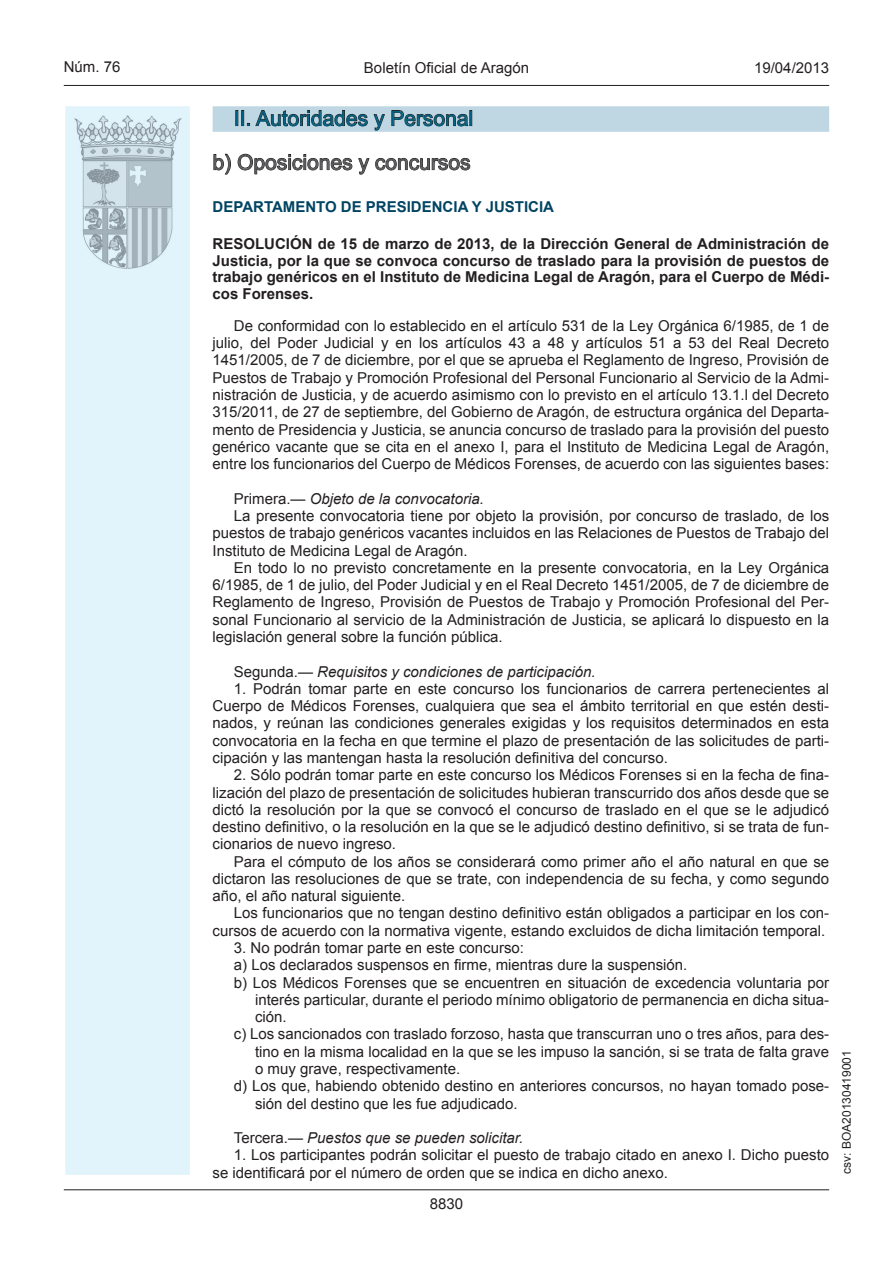
<style>
.page{position:relative;width:893px;height:1263px;background:#fff}
.page>*{position:absolute;margin:0;border:0;box-sizing:border-box;transform-origin:0 0}
.t1{font:21px "Arial";color:#006180}
.t2{font:21px "Arial";color:#57585a}
.t3{font:15px/17.2px "Arial";color:#231f20;text-align:justify}
.t4{font:700 15px/16.5px "Arial";color:#231f20;text-align:justify}
.t5{font:italic 15px "Arial";color:#231f20}
.t6{font:700 15px "Arial";color:#004462}
.t7{font:12px "Arial";color:#231f20}
.s1{font-style:normal}
</style>
<div class="page">
<hr style="left:64px;top:85px;width:765px;height:1px;background:#231f20">
<div style="left:65px;top:105px;width:126px;height:1070px;background:#e1f4fc"></div>
<div style="left:64px;top:105px;width:127px;height:1071px;border:2px solid #fff"></div>
<img style="left:75px;top:115px;width:106px;height:153px">
<hr style="left:64px;top:1189px;width:765px;height:1px;background:#231f20">
<div style="left:213px;top:106px;width:616px;height:26px;background:#bfd6e3"></div>
<svg style="left:236px;top:110px;width:132px;height:17px"></svg>
<svg style="left:374px;top:114px;width:11px;height:17px"></svg>
<svg style="left:391px;top:110px;width:81px;height:17px"></svg>
<svg style="left:213px;top:154px;width:18px;height:21px"></svg>
<svg style="left:237px;top:154px;width:233px;height:21px"></svg>
<p class="t3" style="left:64px;top:59px;width:58px">Núm. 76</p>
<p class="t3" style="left:364px;top:59px;width:167px">Boletín Oficial de Aragón</p>
<p class="t3" style="left:754px;top:59px;width:77px">19/04/2013</p>
<h1 class="t1" style="left:234px;top:104px;width:241px">II. Autoridades y Personal</h1>
<h1 class="t2" style="left:213px;top:148px;width:259px">b) Oposiciones y concursos</h1>
<p class="t6" style="left:213px;top:196px;width:343px">DEPARTAMENTO DE PRESIDENCIA Y JUSTICIA</p>
<p class="t4" style="left:213px;top:236px;width:618px">RESOLUCIÓN de 15 de marzo de 2013, de la Dirección General de Administración de Justicia, por la que se convoca concurso de traslado para la provisión de puestos de trabajo genéricos en el Instituto de Medicina Legal de Aragón, para el Cuerpo de Médi&shy;cos Forenses.</p>
<p class="t3" style="left:213px;top:317px;width:618px;text-indent:21px">De conformidad con lo establecido en el artículo 531 de la Ley Orgánica 6/1985, de 1 de julio, del Poder Judicial y en los artículos 43 a 48 y artículos 51 a 53 del Real Decreto 1451/2005, de 7 de diciembre, por el que se aprueba el Reglamento de Ingreso, Provisión de Puestos de Trabajo y Promoción Profesional del Personal Funcionario al Servicio de la Admi&shy;nistración de Justicia, y de acuerdo asimismo con lo previsto en el artículo 13.1.l del Decreto 315/2011, de 27 de septiembre, del Gobierno de Aragón, de estructura orgánica del Departa&shy;mento de Presidencia y Justicia, se anuncia concurso de traslado para la provisión del puesto genérico vacante que se cita en el anexo I, para el Instituto de Medicina Legal de Aragón, entre los funcionarios del Cuerpo de Médicos Forenses, de acuerdo con las siguientes bases:</p>
<p class="t5" style="left:234px;top:489px;width:252px"><span class="s1">Primera.—</span> Objeto de la convocatoria.</p>
<p class="t3" style="left:234px;top:507px;width:597px">La presente convocatoria tiene por objeto la provisión, por concurso de traslado, de los</p>
<p class="t3" style="left:213px;top:524px;width:618px">puestos de trabajo genéricos vacantes incluidos en las Relaciones de Puestos de Trabajo del</p>
<p class="t3" style="left:213px;top:542px;width:257px">Instituto de Medicina Legal de Aragón.</p>
<p class="t3" style="left:234px;top:559px;width:597px">En todo lo no previsto concretamente en la presente convocatoria, en la Ley Orgánica</p>
<p class="t3" style="left:213px;top:576px;width:618px">6/1985, de 1 de julio, del Poder Judicial y en el Real Decreto 1451/2005, de 7 de diciembre de</p>
<p class="t3" style="left:213px;top:594px;width:618px">Reglamento de Ingreso, Provisión de Puestos de Trabajo y Promoción Profesional del Per-</p>
<p class="t3" style="left:213px;top:611px;width:618px">sonal Funcionario al servicio de la Administración de Justicia, se aplicará lo dispuesto en la</p>
<p class="t3" style="left:213px;top:628px;width:292px">legislación general sobre la función pública.</p>
<p class="t5" style="left:234px;top:661px;width:363px"><span class="s1">Segunda.—</span> Requisitos y condiciones de participación.</p>
<p class="t3" style="left:213px;top:680px;width:618px;text-indent:21px">1. Podrán tomar parte en este concurso los funcionarios de carrera pertenecientes al Cuerpo de Médicos Forenses, cualquiera que sea el ámbito territorial en que estén desti&shy;nados, y reúnan las condiciones generales exigidas y los requisitos determinados en esta convocatoria en la fecha en que termine el plazo de presentación de las solicitudes de parti&shy;cipación y las mantengan hasta la resolución definitiva del concurso.</p>
<p class="t3" style="left:213px;top:766px;width:618px;text-indent:21px">2. Sólo podrán tomar parte en este concurso los Médicos Forenses si en la fecha de fina&shy;lización del plazo de presentación de solicitudes hubieran transcurrido dos años desde que se dictó la resolución por la que se convocó el concurso de traslado en el que se le adjudicó destino definitivo, o la resolución en la que se le adjudicó destino definitivo, si se trata de fun&shy;cionarios de nuevo ingreso.</p>
<p class="t3" style="left:213px;top:853px;width:618px;text-indent:21px">Para el cómputo de los años se considerará como primer año el año natural en que se dictaron las resoluciones de que se trate, con independencia de su fecha, y como segundo año, el año natural siguiente.</p>
<p class="t3" style="left:213px;top:905px;width:618px;text-align:right">Los funcionarios que no tengan destino definitivo están obligados a participar en los con&shy;cursos de acuerdo con la normativa vigente, estando excluidos de dicha limitación temporal.</p>
<p class="t3" style="left:234px;top:939px;width:292px">3. No podrán tomar parte en este concurso:</p>
<p class="t3" style="left:234px;top:956px;width:455px">a) Los declarados suspensos en firme, mientras dure la suspensión.</p>
<p class="t3" style="left:234px;top:974px;width:597px">b) Los Médicos Forenses que se encuentren en situación de excedencia voluntaria por</p>
<p class="t3" style="left:255px;top:991px;width:576px">interés particular, durante el periodo mínimo obligatorio de permanencia en dicha situa-</p>
<p class="t3" style="left:255px;top:1008px;width:33px">ción.</p>
<p class="t3" style="left:234px;top:1026px;width:597px">c) Los sancionados con traslado forzoso, hasta que transcurran uno o tres años, para des-</p>
<p class="t3" style="left:255px;top:1043px;width:575px">tino en la misma localidad en la que se les impuso la sanción, si se trata de falta grave</p>
<p class="t3" style="left:255px;top:1060px;width:207px">o muy grave, respectivamente.</p>
<p class="t3" style="left:234px;top:1077px;width:597px">d) Los que, habiendo obtenido destino en anteriores concursos, no hayan tomado pose-</p>
<p class="t3" style="left:255px;top:1095px;width:264px">sión del destino que les fue adjudicado.</p>
<p class="t5" style="left:234px;top:1128px;width:291px"><span class="s1">Tercera.—</span> Puestos que se pueden solicitar.</p>
<p class="t3" style="left:213px;top:1147px;width:618px;text-indent:21px">1. Los participantes podrán solicitar el puesto de trabajo citado en anexo I. Dicho puesto se identificará por el número de orden que se indica en dicho anexo.</p>
<p class="t3" style="left:430px;top:1195px;width:35px">8830</p>
<p class="t7" style="left:839px;top:1174px;width:125px;rotate:-90deg">csv: BOA20130419001</p>
</div>
